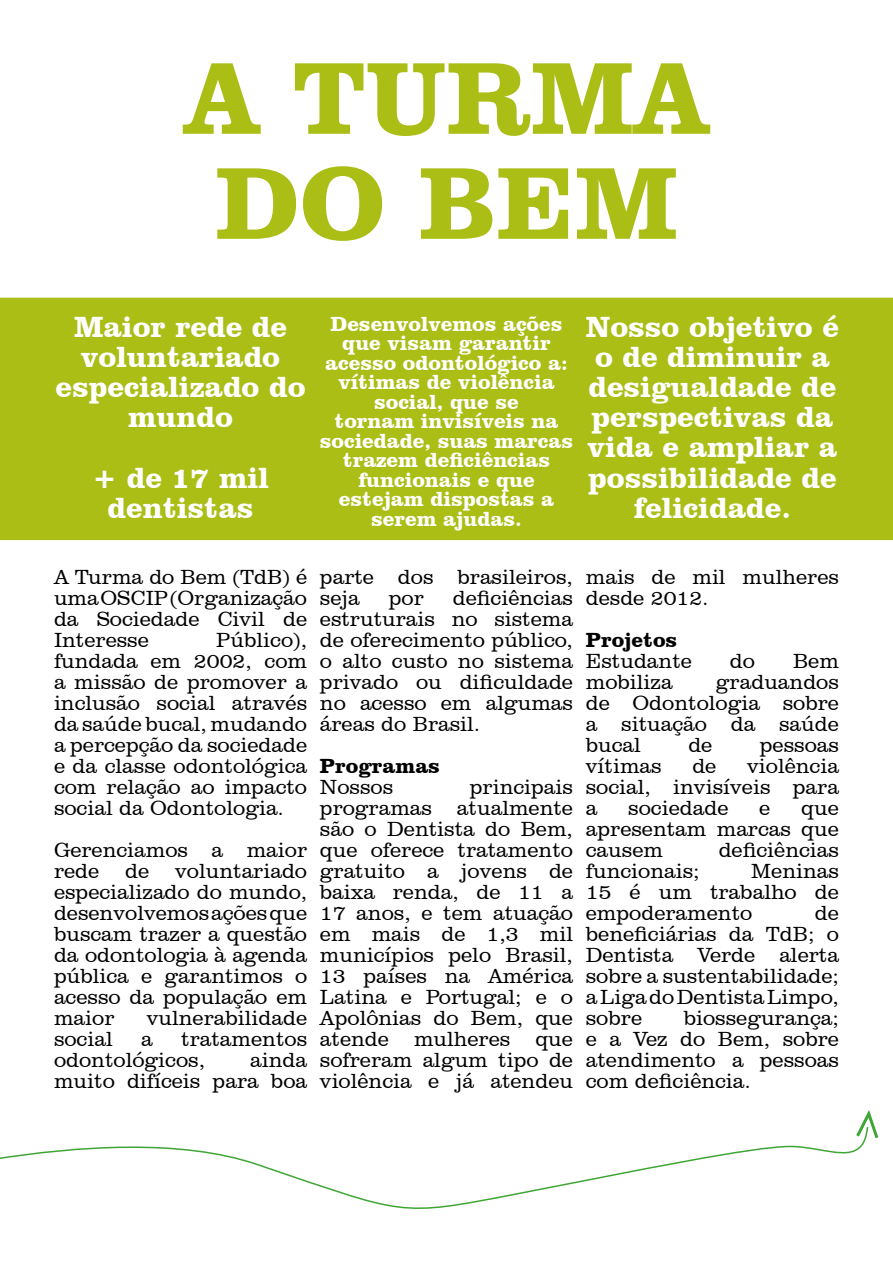
<style>
.page{position:relative;width:893px;height:1263px;background:#fff}
.page>*{position:absolute;margin:0;border:0;box-sizing:border-box;transform-origin:0 0}
.t1{font:700 105px/105px "Clarendon BT";color:#aabe16}
.t2{font:700 30px/30px "Clarendon BT";color:#fff;text-align:center}
.t3{font:300 21px/21px "Clarendon BT";color:#000;text-align:justify}
.t4{font:700 21px/19.5px "Clarendon BT";color:#fff;text-align:center}
.t5{font:700 21px "Clarendon BT";color:#000}
</style>
<div class="page">
<div style="left:1px;top:298px;width:891px;height:241px;background:#aabe16"></div>
<div style="left:0;top:298px;width:893px;height:242px;border:2px solid #aabe16"></div>
<svg style="left:0;top:1141px;width:865px;height:68px"></svg>
<svg style="left:856px;top:1110px;width:23px;height:31px"></svg>
<h1 class="t1" style="left:184px;top:43px;width:526px">A TURMA<br>DO BEM</h1>
<h2 class="t2" style="left:55px;top:312px;width:252px">Maior rede de voluntariado especializado do mundo</h2>
<h2 class="t2" style="left:92px;top:462px;width:178px">+ de 17 mil dentistas</h2>
<p class="t4" style="left:320px;top:313px;width:255px">Desenvolvemos ações que visam garantir acesso odontológico a: vítimas de violência social, que se<br>tornam invisíveis na sociedade, suas marcas trazem deficiências funcionais e que estejam dispostas a serem ajudas.</p>
<h2 class="t2" style="left:586px;top:312px;width:255px">Nosso objetivo é o de diminuir a desigualdade de perspectivas da vida e ampliar a possibilidade de felicidade.</h2>
<p class="t3" style="left:54px;top:566px;width:255px">A Turma do Bem (TdB) é uma OSCIP (Organização da Sociedade Civil de Interesse</p>
<p class="t3" style="left:54px;top:629px;width:255px;text-indent:162px">Público), fundada em 2002, com a missão de promover a inclusão social através da saúde bucal, mudando a percepção da sociedade e da classe odontológica com relação ao impacto social da Odontologia.</p>
<p class="t3" style="left:54px;top:839px;width:255px">Gerenciamos a maior rede de voluntariado especializado do mundo, desenvolvemos ações que buscam trazer a questão da odontologia à agenda pública e garantimos o acesso da população em maior</p>
<p class="t3" style="left:147px;top:1007px;width:162px">vulnerabilidade</p>
<p class="t3" style="left:54px;top:1028px;width:60px">social</p>
<p class="t3" style="left:141px;top:1028px;width:13px">a</p>
<p class="t3" style="left:54px;top:1028px;width:255px;text-indent:127px">tratamentos odontológicos,</p>
<p class="t3" style="left:54px;top:1049px;width:255px;text-align:right">ainda<br>muito difíceis para boa</p>
<p class="t3" style="left:320px;top:566px;width:255px">parte dos brasileiros, seja</p>
<p class="t3" style="left:320px;top:587px;width:255px;text-indent:133px">deficiências estruturais no sistema de oferecimento público, o alto custo no sistema privado ou dificuldade no acesso em algumas áreas do Brasil.</p>
<p class="t5" style="left:320px;top:752px;width:122px">Programas</p>
<p class="t3" style="left:320px;top:776px;width:75px">Nossos</p>
<p class="t3" style="left:389px;top:587px;width:37px">por</p>
<p class="t3" style="left:320px;top:776px;width:255px;text-indent:150px">principais programas atualmente são o Dentista do Bem, que oferece tratamento gratuito a jovens de baixa renda, de 11 a 17 anos, e tem atuação em mais de 1,3 mil municípios pelo Brasil, 13 países na América Latina e Portugal; e o Apolônias do Bem, que atende mulheres que sofreram algum tipo de violência e já atendeu</p>
<p class="t3" style="left:586px;top:566px;width:255px">mais de mil mulheres desde 2012.</p>
<p class="t5" style="left:586px;top:626px;width:93px">Projetos</p>
<p class="t3" style="left:586px;top:650px;width:108px">Estudante</p>
<p class="t3" style="left:730px;top:650px;width:27px">do</p>
<p class="t3" style="left:793px;top:650px;width:47px">Bem</p>
<p class="t3" style="left:586px;top:671px;width:88px">mobiliza</p>
<p class="t3" style="left:586px;top:671px;width:255px;text-indent:130px">graduandos de Odontologia sobre a situação da saúde bucal</p>
<p class="t3" style="left:688px;top:734px;width:26px">de</p>
<p class="t3" style="left:760px;top:734px;width:81px">pessoas</p>
<p class="t3" style="left:586px;top:755px;width:77px">vítimas</p>
<p class="t3" style="left:692px;top:755px;width:26px">de</p>
<p class="t3" style="left:586px;top:755px;width:255px;text-indent:161px">violência social, invisíveis para a</p>
<p class="t3" style="left:628px;top:797px;width:102px">sociedade</p>
<p class="t3" style="left:759px;top:797px;width:13px">e</p>
<p class="t3" style="left:586px;top:797px;width:255px;text-indent:215px">que apresentam marcas que causem</p>
<p class="t3" style="left:719px;top:839px;width:122px">deficiências</p>
<p class="t3" style="left:586px;top:860px;width:115px">funcionais;</p>
<p class="t3" style="left:586px;top:860px;width:255px;text-indent:165px">Meninas 15 é um trabalho de empoderamento</p>
<p class="t3" style="left:586px;top:902px;width:255px;text-indent:229px">de beneficiárias da TdB; o Dentista Verde alerta sobre a sustentabilidade; a Liga do Dentista Limpo, sobre</p>
<p class="t3" style="left:586px;top:1007px;width:255px;text-indent:98px">biossegurança; e a Vez do Bem, sobre atendimento a pessoas com deficiência.</p>
</div>
